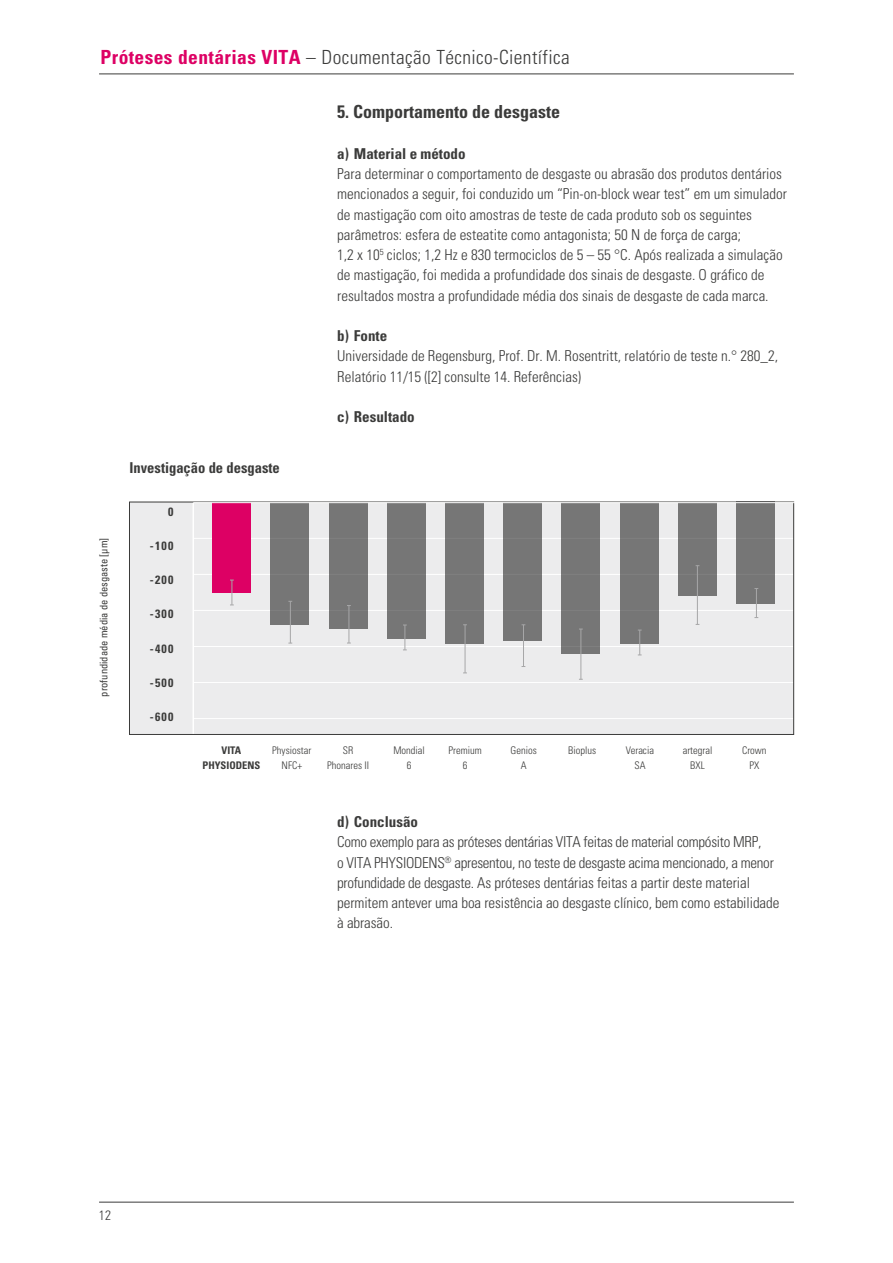
<style>
.page{position:relative;width:893px;height:1263px;background:#fff}
.page>*{position:absolute;margin:0;border:0;box-sizing:border-box;transform-origin:0 0}
.t1{font:300 condensed 19.5px "Univers LT Std";letter-spacing:.02em;color:#3b3b3a}
.t2{font:700 condensed 18px "Univers LT Std";color:#3b3b3a}
.t3{font:300 condensed 15px/20.2px "Univers LT Std";color:#3b3b3a}
.t4{font:300 condensed 15px/20.2px "Univers LT Std";letter-spacing:-.02em;color:#3b3b3a}
.t5{font:700 condensed 15px "Univers LT Std";color:#3b3b3a}
.t6{font:300 condensed 13.5px "Univers LT Std";color:#3b3b3a}
.t7{font:700 condensed 12px "Univers LT Std";letter-spacing:.1em;color:#3b3b3a}
.t8{font:300 condensed 10.5px/15px "Univers LT Std";color:#3b3b3a;text-align:center}
.t9{font:condensed 10.5px "Univers LT";color:#3b3b3a}
.t10{font:700 condensed 10.5px/15px "Univers LT Std";color:#3b3b3a;text-align:center}
.s1{font-weight:700;color:#dd0064}
</style>
<div class="page">
<hr style="left:99px;top:74px;width:695px;height:1px;background:#3b3b3a">
<hr style="left:99px;top:1202px;width:695px;height:1px;background:#3b3b3a">
<div style="left:129px;top:502px;width:665px;height:232px;background:#ececed"></div>
<hr style="left:193px;top:538px;width:601px;height:1px;background:#fff">
<hr style="left:193px;top:574px;width:601px;height:1px;background:#fff">
<hr style="left:193px;top:610px;width:601px;height:1px;background:#fff">
<hr style="left:193px;top:646px;width:601px;height:1px;background:#fff">
<hr style="left:193px;top:682px;width:601px;height:1px;background:#fff">
<hr style="left:193px;top:718px;width:601px;height:1px;background:#fff">
<hr style="left:193px;top:502px;width:1px;height:233px;background:#fff">
<div style="left:212px;top:502px;width:39px;height:91px;background:#dd0064"></div>
<div style="left:271px;top:502px;width:38px;height:123px;background:#767676"></div>
<div style="left:329px;top:502px;width:38px;height:126px;background:#767676"></div>
<div style="left:678px;top:502px;width:38px;height:94px;background:#767676"></div>
<div style="left:387px;top:502px;width:38px;height:136px;background:#767676"></div>
<div style="left:445px;top:502px;width:39px;height:141px;background:#767676"></div>
<div style="left:620px;top:502px;width:38px;height:141px;background:#767676"></div>
<div style="left:504px;top:502px;width:38px;height:138px;background:#767676"></div>
<div style="left:562px;top:502px;width:38px;height:152px;background:#767676"></div>
<div style="left:736px;top:502px;width:39px;height:102px;background:#767676"></div>
<svg style="left:230px;top:580px;width:4px;height:25px"></svg>
<hr style="left:290px;top:601px;width:1px;height:42px;background:#a7a7a8">
<hr style="left:465px;top:625px;width:1px;height:48px;background:#a7a7a8">
<hr style="left:580px;top:629px;width:1px;height:50px;background:#a7a7a8">
<hr style="left:697px;top:566px;width:1px;height:58px;background:#a7a7a8">
<hr style="left:523px;top:625px;width:1px;height:41px;background:#a7a7a8">
<hr style="left:349px;top:605px;width:1px;height:38px;background:#a7a7a8">
<svg style="left:403px;top:625px;width:4px;height:25px"></svg>
<svg style="left:638px;top:630px;width:4px;height:25px"></svg>
<svg style="left:754px;top:588px;width:4px;height:30px"></svg>
<hr style="left:193px;top:502px;width:626px;height:1px;background:#fff">
<h1 class="t1" style="left:101px;top:45px;width:471px"><span class="s1">Próteses dentárias VITA</span> – Documentação Técnico-Científica</h1>
<p class="t9" style="left:97px;top:696px;width:160px;rotate:-90deg">profundidade média de desgaste [µm]</p>
<p class="t5" style="left:129px;top:458px;width:152px">Investigação de desgaste</p>
<p class="t7" style="left:168px;top:504px;width:7px">0</p>
<p class="t7" style="left:150px;top:539px;width:25px">-100</p>
<p class="t7" style="left:150px;top:573px;width:25px">-200</p>
<p class="t7" style="left:150px;top:607px;width:25px">-300</p>
<p class="t7" style="left:150px;top:641px;width:25px">-400</p>
<p class="t7" style="left:150px;top:675px;width:25px">-500</p>
<p class="t7" style="left:150px;top:709px;width:25px">-600</p>
<p class="t2" style="left:337px;top:101px;width:224px">5. Comportamento de desgaste</p>
<p class="t5" style="left:337px;top:144px;width:130px">a) Material e método</p>
<p class="t3" style="left:337px;top:164px;width:451px">Para determinar o comportamento de desgaste ou abrasão dos produtos dentários mencionados a seguir, foi conduzido um “Pin-on-block wear test” em um simulador de mastigação com oito amostras de teste de cada produto sob os seguintes parâmetros: esfera de esteatite como antagonista; 50 N de força de carga;<br>1,2 x 10<sup>5</sup> ciclos; 1,2 Hz e 830 termociclos de 5 – 55 °C. Após realizada a simulação de mastigação, foi medida a profundidade dos sinais de desgaste. O gráfico de resultados mostra a profundidade média dos sinais de desgaste de cada marca.</p>
<p class="t5" style="left:337px;top:327px;width:51px">b) Fonte</p>
<p class="t3" style="left:337px;top:346px;width:442px">Universidade de Regensburg, Prof. Dr. M. Rosentritt, relatório de teste n.° 280_2,<br>Relatório 11/15 ([2] consulte 14. Referências)</p>
<p class="t5" style="left:337px;top:408px;width:79px">c) Resultado</p>
<p class="t10" style="left:203px;top:742px;width:59px">VITA<br>PHYSIODENS</p>
<p class="t8" style="left:272px;top:742px;width:41px">Physiostar<br>NFC+</p>
<p class="t8" style="left:327px;top:742px;width:43px">SR<br>Phonares II</p>
<p class="t8" style="left:393px;top:742px;width:33px">Mondial<br>6</p>
<p class="t8" style="left:449px;top:742px;width:35px">Premium<br>6</p>
<p class="t8" style="left:511px;top:742px;width:28px">Genios<br>A</p>
<p class="t8" style="left:568px;top:742px;width:29px">Bioplus</p>
<p class="t8" style="left:626px;top:742px;width:30px">Veracia<br>SA</p>
<p class="t8" style="left:683px;top:742px;width:31px">artegral<br>BXL</p>
<p class="t8" style="left:742px;top:742px;width:26px">Crown<br>PX</p>
<p class="t5" style="left:337px;top:813px;width:82px">d) Conclusão</p>
<p class="t4" style="left:337px;top:832px;width:444px">Como exemplo para as próteses dentárias VITA feitas de material compósito MRP,<br>o VITA PHYSIODENS<sup>®</sup> apresentou, no teste de desgaste acima mencionado, a menor profundidade de desgaste. As próteses dentárias feitas a partir deste material permitem antever uma boa resistência ao desgaste clínico, bem como estabilidade à abrasão.</p>
<p class="t6" style="left:99px;top:1206px;width:14px">12</p>
</div>
